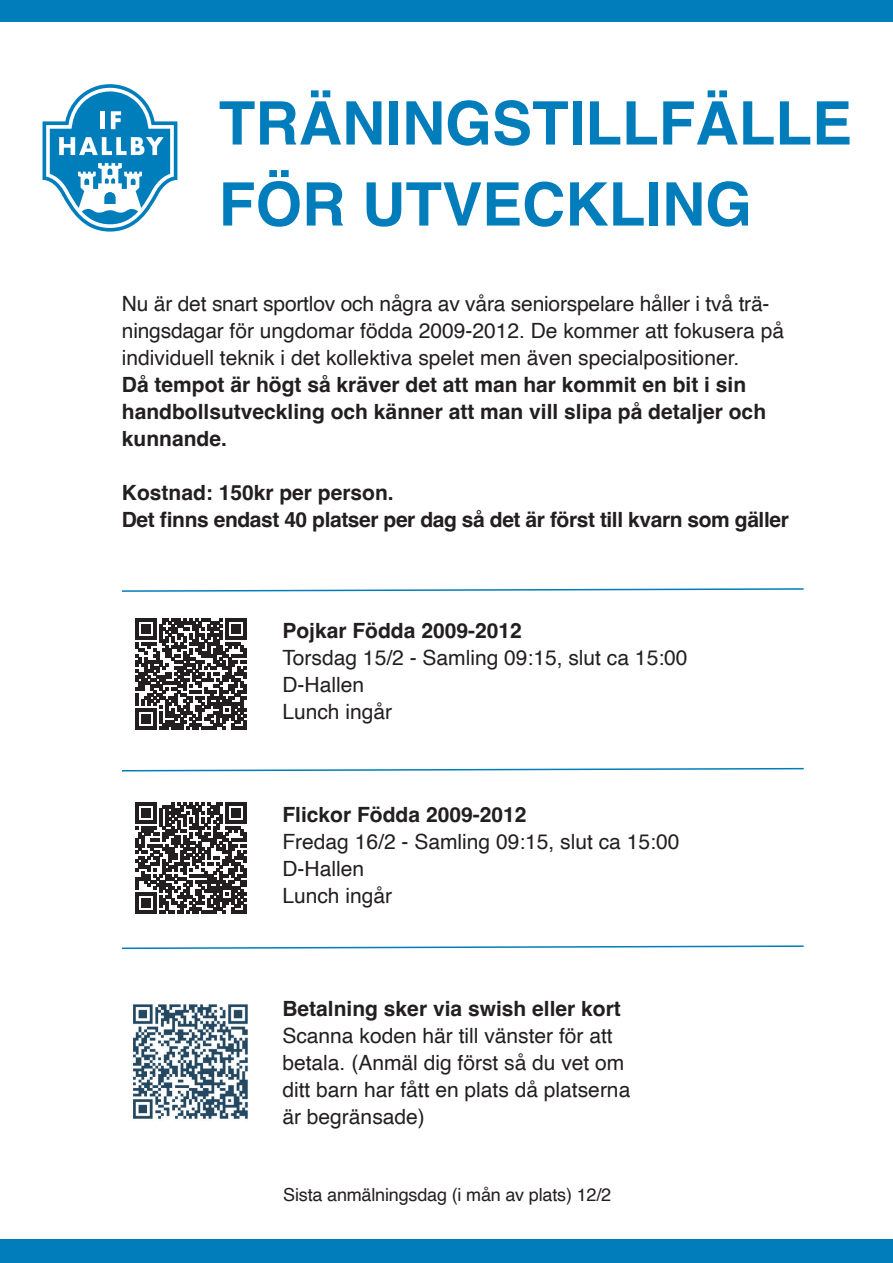
<style>
.page{position:relative;width:893px;height:1263px;background:#fff}
.page>*{position:absolute;margin:0;border:0;box-sizing:border-box;transform-origin:0 0}
.t1{font:700 60px/81px "Helvetica";color:#007dba}
.t2{font:21px/27px "Helvetica";color:#231f20}
.t3{font:700 21px/27px "Helvetica";color:#231f20}
.t4{font:700 21px/27px "Helvetica";letter-spacing:-.02em;color:#231f20}
.t5{font:18px "Helvetica";letter-spacing:-.01em;color:#231f20}
</style>
<div class="page">
<svg style="left:43px;top:84px;width:134px;height:148px"></svg>
<svg style="left:135px;top:803px;width:111px;height:111px"></svg>
<svg style="left:135px;top:619px;width:111px;height:111px"></svg>
<img style="left:133px;top:1004px;width:115px;height:115px">
<svg style="left:121px;top:588px;width:683px;height:4px"></svg>
<svg style="left:121px;top:767px;width:683px;height:5px"></svg>
<svg style="left:121px;top:945px;width:683px;height:5px"></svg>
<div style="left:0;top:0;width:893px;height:22px;background:#007dba"></div>
<div style="left:0;top:1239px;width:893px;height:24px;background:#007dba"></div>
<h1 class="t1" style="left:219px;top:90px;width:635px">TRÄNINGSTILLFÄLLE<br>FÖR UTVECKLING</h1>
<p class="t2" style="left:122px;top:291px;width:664px">Nu är det snart sportlov och några av våra seniorspelare håller i två trä&shy;ningsdagar för ungdomar födda 2009-2012. De kommer att fokusera på individuell teknik i det kollektiva spelet men även specialpositioner.</p>
<p class="t3" style="left:122px;top:374px;width:646px">Då tempot är högt så kräver det att man har kommit en bit i sin handbollsutveckling och känner att man vill slipa på detaljer och kunnande.</p>
<p class="t4" style="left:122px;top:482px;width:668px">Kostnad: 150kr per person.<br>Det finns endast 40 platser per dag så det är först till kvarn som gäller</p>
<p class="t3" style="left:282px;top:619px;width:241px">Pojkar Födda 2009-2012</p>
<p class="t2" style="left:282px;top:645px;width:407px">Torsdag 15/2 - Samling 09:15, slut ca 15:00<br>D-Hallen<br>Lunch ingår</p>
<p class="t3" style="left:282px;top:803px;width:245px">Flickor Födda 2009-2012</p>
<p class="t2" style="left:282px;top:828px;width:398px">Fredag 16/2 - Samling 09:15, slut ca 15:00<br>D-Hallen<br>Lunch ingår</p>
<p class="t3" style="left:282px;top:997px;width:340px">Betalning sker via swish eller kort</p>
<p class="t2" style="left:282px;top:1022px;width:349px">Scanna koden här till vänster för att betala. (Anmäl dig först så du vet om ditt barn har fått en plats då platserna är begränsade)</p>
<p class="t5" style="left:283px;top:1180px;width:329px">Sista anmälningsdag (i mån av plats) 12/2</p>
</div>
